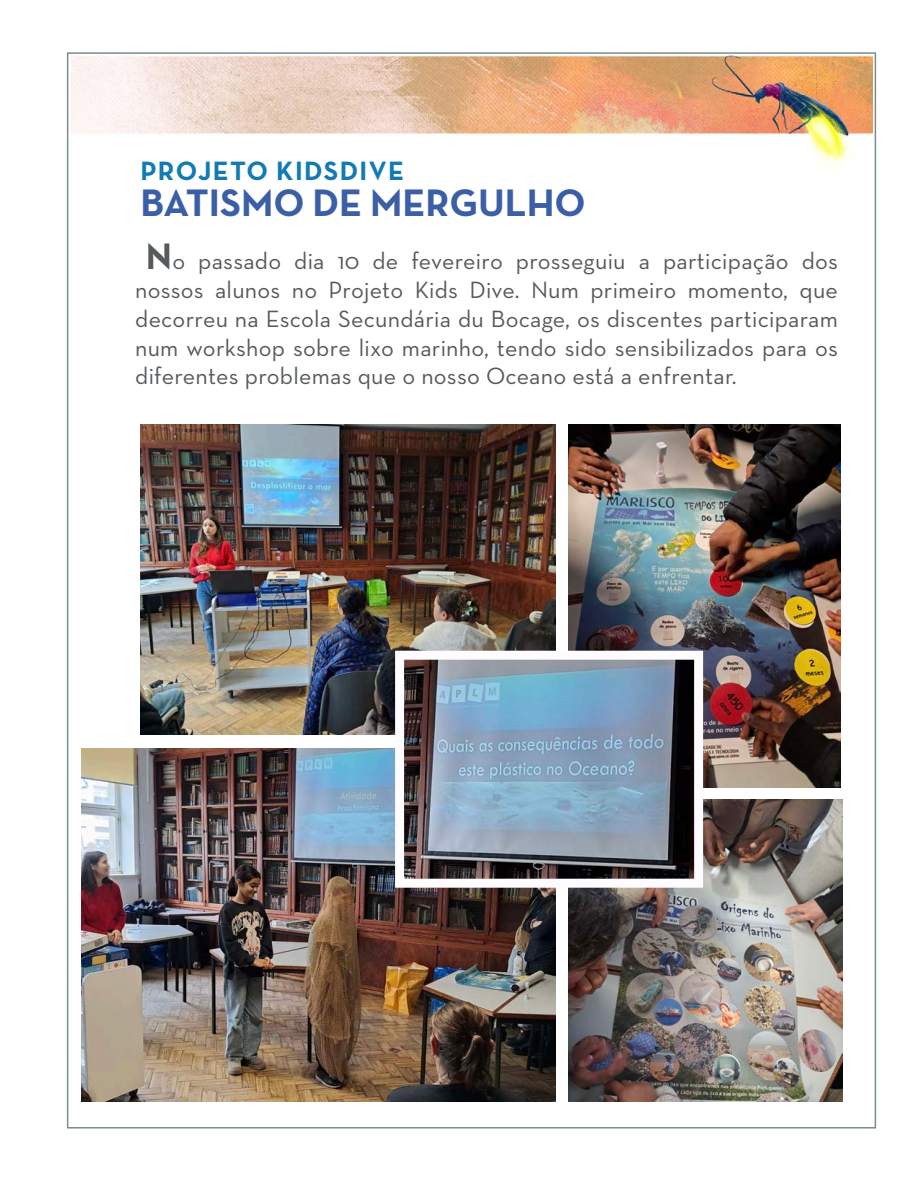
<style>
.page{position:relative;width:918px;height:1188px;background:#fff}
.page>*{position:absolute;margin:0;border:0;box-sizing:border-box;transform-origin:0 0}
.t1{font:700 39px "Neutra Text TF";color:#3b5fa7}
.t2{font:700 27px "Neutra Text TF";letter-spacing:.05em;color:#127bb4}
.t3{font:24px/28.8px "Neutra Text";letter-spacing:.01em;color:#565a5d;text-align:justify}
.s1{font-weight:700;font-size:37.5px}
</style>
<div class="page">
<img style="left:71px;top:56px;width:801px;height:115px">
<img style="left:140px;top:425px;width:415px;height:310px">
<img style="left:569px;top:425px;width:272px;height:362px">
<img style="left:81px;top:749px;width:474px;height:352px">
<img style="left:569px;top:799px;width:273px;height:302px">
<img style="left:405px;top:661px;width:288px;height:217px">
<div style="left:395px;top:651px;width:308px;height:237px;border:9px solid #fffcff"></div>
<p class="t2" style="left:140px;top:154px;width:265px">PROJETO KIDSDIVE</p>
<p class="t1" style="left:140px;top:179px;width:447px">BATISMO DE MERGULHO</p>
<p class="t3" style="left:135px;top:246px;width:704px;text-indent:10px"><span class="s1">N</span>o passado dia 10 de fevereiro prosseguiu a participação dos nossos alunos no Projeto Kids Dive. Num primeiro momento, que decorreu na Escola Secundária du Bocage, os discentes participaram num workshop sobre lixo marinho, tendo sido sensibilizados para os diferentes problemas que o nosso Oceano está a enfrentar.</p>
</div>
